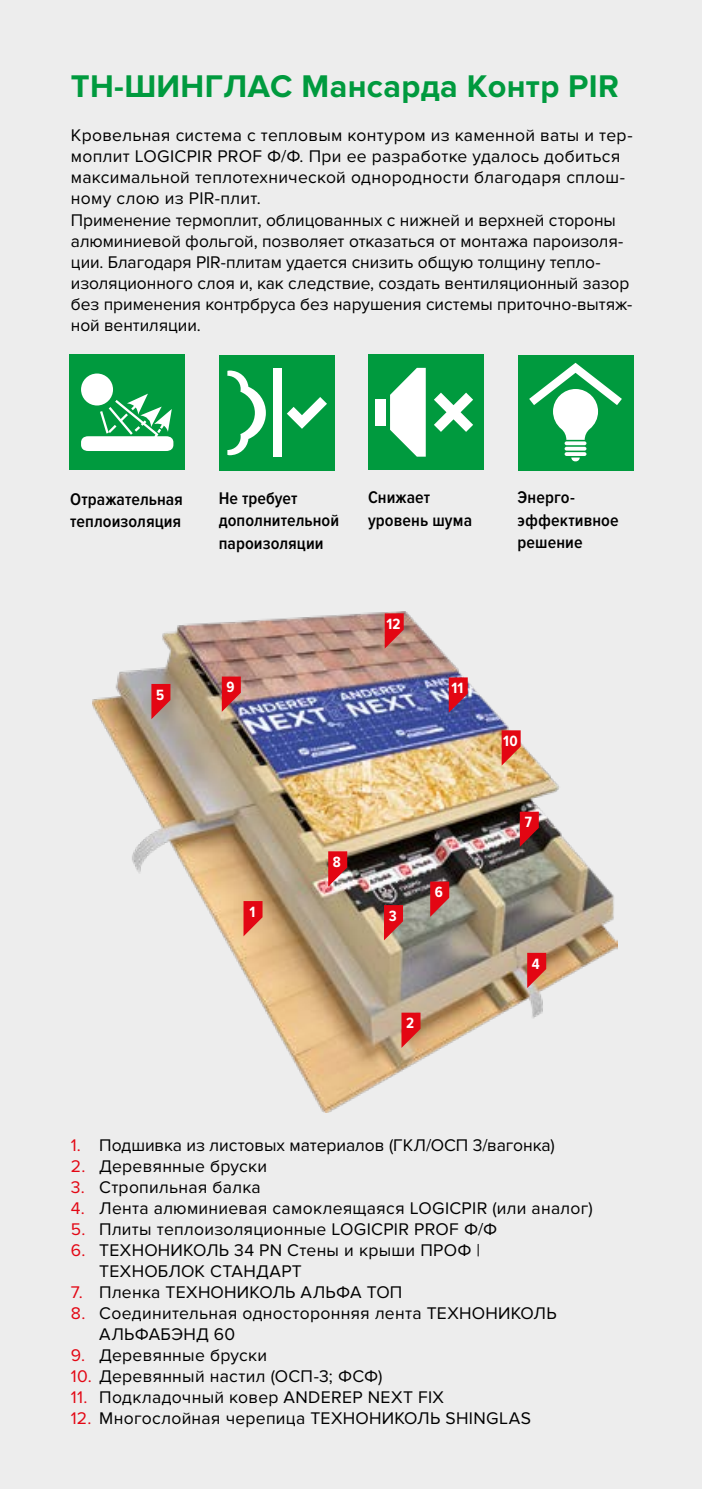
<style>
.page{position:relative;width:702px;height:1489px;background:#fff}
.page>*{position:absolute;margin:0;border:0;box-sizing:border-box;transform-origin:0 0}
.t1{font:700 32.5px "Proxima Nova";letter-spacing:.01em;color:#009a3e}
.t2{font:17.5px/21px "Proxima Nova";letter-spacing:.01em;color:#000}
.t3{font:600 17.5px/22.5px "Proxima Nova Cond";letter-spacing:.005em;color:#000}
.t4{font:700 15.5px "Proxima Nova Cond";color:#fff}
.s1{color:#e30613}
</style>
<div class="page">
<div style="left:0;top:0;width:702px;height:1488px;background:#ededed"></div>
<img style="left:92px;top:611px;width:525px;height:501px">
<svg style="left:501px;top:730px;width:19px;height:35px"></svg>
<svg style="left:448px;top:677px;width:19px;height:35px"></svg>
<svg style="left:243px;top:901px;width:19px;height:35px"></svg>
<svg style="left:151px;top:684px;width:19px;height:35px"></svg>
<svg style="left:222px;top:676px;width:19px;height:35px"></svg>
<svg style="left:328px;top:851px;width:19px;height:35px"></svg>
<svg style="left:430px;top:881px;width:19px;height:35px"></svg>
<svg style="left:384px;top:905px;width:19px;height:35px"></svg>
<svg style="left:401px;top:1012px;width:19px;height:35px"></svg>
<svg style="left:527px;top:952px;width:19px;height:36px"></svg>
<svg style="left:519px;top:811px;width:20px;height:35px"></svg>
<svg style="left:384px;top:613px;width:19px;height:35px"></svg>
<div style="left:69px;top:354px;width:116px;height:116px;background:#009a3e"></div>
<div style="left:81px;top:373px;width:32px;height:32px;background:#fff;border-radius:50%"></div>
<svg style="left:81px;top:393px;width:92px;height:58px"></svg>
<div style="left:219px;top:355px;width:116px;height:115px;background:#009a3e"></div>
<div style="left:273px;top:368px;width:8px;height:89px;background:#fff"></div>
<svg style="left:227px;top:370px;width:39px;height:85px"></svg>
<svg style="left:287px;top:397px;width:40px;height:32px"></svg>
<div style="left:368px;top:354px;width:115px;height:116px;background:#009a3e"></div>
<svg style="left:434px;top:392px;width:39px;height:40px"></svg>
<div style="left:374px;top:399px;width:11px;height:26px;background:#fff"></div>
<svg style="left:390px;top:368px;width:36px;height:88px"></svg>
<div style="left:517px;top:355px;width:116px;height:115px;background:#009a3e"></div>
<svg style="left:564px;top:441px;width:22px;height:4px"></svg>
<hr style="left:564px;top:447px;width:22px;height:3px;background:#fff;border-radius:2px">
<svg style="left:564px;top:452px;width:22px;height:4px"></svg>
<svg style="left:571px;top:457px;width:8px;height:4px"></svg>
<svg style="left:529px;top:363px;width:93px;height:77px"></svg>
<h1 class="t1" style="left:71px;top:67px;width:549px">ТН-ШИНГЛАС Мансарда Контр PIR</h1>
<p class="t2" style="left:71px;top:125px;width:563px">Кровельная система с тепловым контуром из каменной ваты и тер&shy;моплит LOGICPIR PROF Ф/Ф. При ее разработке удалось добиться максимальной теплотехнической однородности благодаря сплош&shy;ному слою из PIR-плит.<br>Применение термоплит, облицованных с нижней и верхней стороны алюминиевой фольгой, позволяет отказаться от монтажа пароизоля&shy;ции. Благодаря PIR-плитам удается снизить общую толщину тепло&shy;изоляционного слоя и, как следствие, создать вентиляционный зазор без применения контрбруса без нарушения системы приточно-вытяж&shy;ной вентиляции.</p>
<p class="t3" style="left:70px;top:488px;width:114px">Отражательная теплоизоляция</p>
<p class="t3" style="left:219px;top:487px;width:122px">Не требует дополнительной пароизоляции</p>
<p class="t3" style="left:368px;top:486px;width:106px">Снижает уровень шума</p>
<p class="t3" style="left:517px;top:486px;width:103px">Энерго&shy;эффективное решение</p>
<p class="t4" style="left:156px;top:686px;width:10px">5</p>
<p class="t4" style="left:226px;top:678px;width:10px">9</p>
<p class="t4" style="left:249px;top:903px;width:7px">1</p>
<p class="t4" style="left:333px;top:853px;width:10px">8</p>
<p class="t4" style="left:386px;top:615px;width:16px">12</p>
<p class="t4" style="left:451px;top:679px;width:14px">11</p>
<p class="t4" style="left:389px;top:907px;width:9px">3</p>
<p class="t4" style="left:435px;top:883px;width:10px">6</p>
<p class="t4" style="left:406px;top:1014px;width:10px">2</p>
<p class="t4" style="left:503px;top:732px;width:16px">10</p>
<p class="t4" style="left:525px;top:813px;width:9px">7</p>
<p class="t4" style="left:532px;top:954px;width:9px">4</p>
<p class="t2" style="left:71px;top:1134px;width:485px"><span class="s1">1.</span> Подшивка из листовых материалов (ГКЛ/ОСП 3/вагонка)</p>
<p class="t2" style="left:71px;top:1155px;width:198px"><span class="s1">2.</span> Деревянные бруски</p>
<p class="t2" style="left:71px;top:1176px;width:191px"><span class="s1">3.</span> Стропильная балка</p>
<p class="t2" style="left:71px;top:1197px;width:523px"><span class="s1">4.</span> Лента алюминиевая самоклеящаяся LOGICPIR (или аналог)</p>
<p class="t2" style="left:71px;top:1218px;width:428px"><span class="s1">5.</span> Плиты теплоизоляционные LOGICPIR PROF Ф/Ф</p>
<p class="t2" style="left:99px;top:1239px;width:382px;text-indent:-28px"><span class="s1">6.</span> ТЕХНОНИКОЛЬ 34 PN Стены и крыши ПРОФ |<br>ТЕХНОБЛОК СТАНДАРТ</p>
<p class="t2" style="left:71px;top:1281px;width:333px"><span class="s1">7.</span> Пленка ТЕХНОНИКОЛЬ АЛЬФА ТОП</p>
<p class="t2" style="left:99px;top:1302px;width:459px;text-indent:-28px"><span class="s1">8.</span> Соединительная односторонняя лента ТЕХНОНИКОЛЬ<br>АЛЬФАБЭНД 60</p>
<p class="t2" style="left:71px;top:1344px;width:198px"><span class="s1">9.</span> Деревянные бруски</p>
<p class="t2" style="left:71px;top:1365px;width:313px"><span class="s1">10.</span> Деревянный настил (ОСП-3; ФСФ)</p>
<p class="t2" style="left:71px;top:1386px;width:374px"><span class="s1">11.</span> Подкладочный ковер ANDEREP NEXT FIX</p>
<p class="t2" style="left:71px;top:1407px;width:461px"><span class="s1">12.</span> Многослойная черепица ТЕХНОНИКОЛЬ SHINGLAS</p>
</div>
